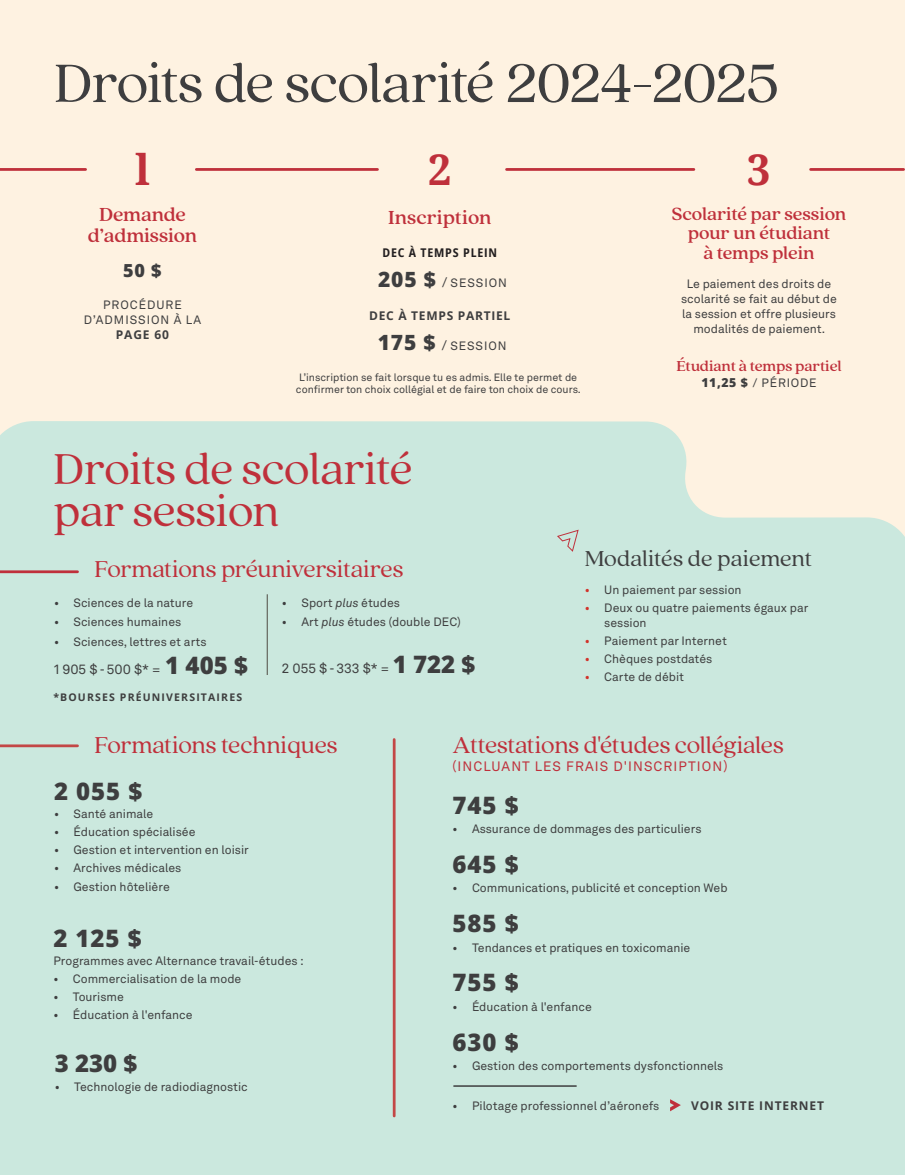
<style>
.page{position:relative;width:905px;height:1175px;background:#fff}
.page>*{position:absolute;margin:0;border:0;box-sizing:border-box;transform-origin:0 0}
.t1{font:60px "Quincy CF";letter-spacing:-.015em;color:#3e3e3f}
.t2{font:48px/42px "Quincy CF";color:#bf303b}
.t3{font:700 42px "Droid Serif";color:#bf303b}
.t4{font:25.5px "Quincy CF";letter-spacing:-.005em;color:#bf303b}
.t5{font:800 24px "Open Sans";letter-spacing:.04em;color:#3e3e3f}
.t6{font:24px "Quincy CF";color:#3e3e3f}
.t7{font:500 21px/21px "Quincy CF";color:#bf303b;text-align:center}
.t8{font:500 19.5px/19.5px "Quincy CF";color:#bf303b;text-align:center}
.t9{font:800 18px "Open Sans";color:#3e3e3f}
.t10{font:500 16.05px "Quincy CF";color:#bf303b}
.t11{font:13.5px "Akkurat LL";color:#3e3e3f}
.t12{font:13.5px "Akkurat LL";letter-spacing:.08em;color:#bf303b}
.t13{font:12px/15px "Akkurat LL";color:#3e3e3f;text-align:center}
.t14{font:12px/15px "Akkurat LL";letter-spacing:.08em;color:#3e3e3f;text-align:center}
.t15{font:700 12px "Open Sans";letter-spacing:.07em;color:#3e3e3f}
.t16{font:700 semi-condensed 12px "Open Sans";letter-spacing:.07em;color:#231f20}
.t17{font:12px "Akkurat LL";letter-spacing:.06em;color:#3e3e3f}
.t18{font:10.5px/12px "Akkurat LL";color:#3e3e3f}
.t19{font:700 10.5px "Open Sans";letter-spacing:.11em;color:#3e3e3f}
.s1{font-family:"Open Sans";font-weight:800;font-size:21px}
.s2{font-size:13.5px}
.s3{font-family:"Open Sans";font-weight:800;font-size:12.3px}
.s4{font-family:"Open Sans";font-weight:800;font-size:24px}
.s5{font-style:italic}
.s6{color:#d2322a}
</style>
<div class="page">
<div style="left:0;top:0;width:904px;height:1174px;background:#fef2e1"></div>
<div style="left:0;top:421px;width:904px;height:753px;background:#cbe8de"></div>
<hr style="left:267px;top:594px;width:1px;height:81px;background:#4e4b42">
<hr style="left:0;top:168px;width:86px;height:3px;background:#bf303b">
<hr style="left:0;top:570px;width:77px;height:3px;background:#bf303b">
<hr style="left:0;top:744px;width:77px;height:3px;background:#c34746">
<hr style="left:454px;top:1085px;width:122px;height:1px;background:#3e3e3f">
<hr style="left:393px;top:739px;width:2px;height:377px;background:#c34746">
<hr style="left:196px;top:168px;width:181px;height:3px;background:#bf303b">
<hr style="left:506px;top:168px;width:187px;height:3px;background:#bf303b">
<hr style="left:810px;top:168px;width:93px;height:3px;background:#bf303b">
<svg style="left:557px;top:529px;width:22px;height:23px"></svg>
<svg style="left:670px;top:1099px;width:11px;height:12px"></svg>
<h1 class="t1" style="left:54px;top:48px;width:726px">Droits de scolarité 2024-2025</h1>
<h3 class="t3" style="left:135px;top:146px;width:16px">l</h3>
<h3 class="t3" style="left:428px;top:146px;width:25px">2</h3>
<h3 class="t3" style="left:747px;top:146px;width:25px">3</h3>
<h3 class="t7" style="left:88px;top:204px;width:111px">Demande d’admission</h3>
<h3 class="t9" style="left:123px;top:258px;width:40px">50 $</h3>
<p class="t14" style="left:84px;top:296px;width:119px">PROCÉDURE<br>D’ADMISSION À LA</p>
<p class="t15" style="left:116px;top:326px;width:55px">PAGE 60</p>
<h3 class="t7" style="left:388px;top:207px;width:105px">Inscription</h3>
<p class="t16" style="left:382px;top:244px;width:116px">DEC À TEMPS PLEIN</p>
<p class="t14" style="left:378px;top:274px;width:130px"><span class="s1">205 $</span> <span class="s2">/</span> SESSION</p>
<p class="t15" style="left:369px;top:307px;width:143px">DEC À TEMPS PARTIEL</p>
<p class="t14" style="left:378px;top:337px;width:130px"><span class="s1">175 $</span> <span class="s2">/</span> SESSION</p>
<p class="t18" style="left:296px;top:370px;width:286px">L’inscription se fait lorsque tu es admis. Elle te permet de confirmer ton choix collégial et de faire ton choix de cours.</p>
<h2 class="t2" style="left:53px;top:448px;width:361px">Droits de scolarité par session</h2>
<h3 class="t8" style="left:671px;top:204px;width:176px">Scolarité par session pour un étudiant<br>à temps plein</h3>
<p class="t13" style="left:681px;top:275px;width:157px">Le paiement des droits de scolarité se fait au début de la session et offre plusieurs modalités de paiement.</p>
<h3 class="t10" style="left:676px;top:356px;width:167px">Étudiant à temps partiel</h3>
<p class="t17" style="left:701px;top:373px;width:117px"><span class="s3">11,25 $</span> / PÉRIODE</p>
<h3 class="t4" style="left:94px;top:554px;width:310px">Formations préuniversitaires</h3>
<p class="t13" style="left:54px;top:594px;width:141px">• Sciences de la nature</p>
<p class="t13" style="left:54px;top:614px;width:129px">• Sciences humaines</p>
<p class="t13" style="left:54px;top:633px;width:154px">• Sciences, lettres et arts</p>
<p class="t11" style="left:54px;top:659px;width:195px">1 905 $ - 500 $* = <span class="s4">1 405 $</span></p>
<p class="t19" style="left:53px;top:690px;width:190px">*BOURSES PRÉUNIVERSITAIRES</p>
<p class="t13" style="left:282px;top:594px;width:120px">• Sport <span class="s5">plus</span> études</p>
<p class="t13" style="left:282px;top:614px;width:180px">• Art <span class="s5">plus</span> études (double DEC)</p>
<p class="t11" style="left:282px;top:658px;width:195px">2 055 $ - 333 $* = <span class="s4">1 722 $</span></p>
<h3 class="t6" style="left:584px;top:544px;width:229px">Modalités de paiement</h3>
<p class="t13" style="left:584px;top:582px;width:158px"><span class="s6">•</span> Un paiement par session</p>
<p class="t13" style="left:604px;top:600px;width:206px;text-align:left;text-indent:-20px"><span class="s6">•</span> Deux ou quatre paiements égaux par session</p>
<p class="t13" style="left:584px;top:633px;width:144px"><span class="s6">•</span> Paiement par Internet</p>
<p class="t13" style="left:584px;top:651px;width:129px"><span class="s6">•</span> Chèques postdatés</p>
<p class="t13" style="left:584px;top:669px;width:101px"><span class="s6">•</span> Carte de débit</p>
<h3 class="t4" style="left:94px;top:730px;width:244px">Formations techniques</h3>
<h3 class="t4" style="left:452px;top:730px;width:333px">Attestations d'études collégiales</h3>
<p class="t12" style="left:452px;top:756px;width:276px">(INCLUANT LES FRAIS D'INSCRIPTION)</p>
<h3 class="t5" style="left:452px;top:788px;width:68px">745 $</h3>
<p class="t13" style="left:452px;top:820px;width:250px">• Assurance de dommages des particuliers</p>
<h3 class="t5" style="left:452px;top:847px;width:68px">645 $</h3>
<p class="t13" style="left:452px;top:880px;width:277px">• Communications, publicité et conception Web</p>
<h3 class="t5" style="left:452px;top:907px;width:68px">585 $</h3>
<p class="t13" style="left:452px;top:939px;width:239px">• Tendances et pratiques en toxicomanie</p>
<h3 class="t5" style="left:452px;top:966px;width:68px">755 $</h3>
<p class="t13" style="left:452px;top:998px;width:141px">• Éducation à l'enfance</p>
<h3 class="t5" style="left:452px;top:1025px;width:68px">630 $</h3>
<p class="t13" style="left:452px;top:1057px;width:272px">• Gestion des comportements dysfonctionnels</p>
<p class="t13" style="left:452px;top:1097px;width:208px">• Pilotage professionnel d’aéronefs</p>
<p class="t15" style="left:691px;top:1097px;width:134px">VOIR SITE INTERNET</p>
<h3 class="t5" style="left:54px;top:775px;width:90px">2 055 $</h3>
<p class="t13" style="left:54px;top:806px;width:101px">• Santé animale</p>
<p class="t13" style="left:54px;top:824px;width:143px">• Éducation spécialisée</p>
<p class="t13" style="left:54px;top:842px;width:196px">• Gestion et intervention en loisir</p>
<p class="t13" style="left:54px;top:860px;width:129px">• Archives médicales</p>
<p class="t13" style="left:54px;top:878px;width:117px">• Gestion hôtelière</p>
<h3 class="t5" style="left:53px;top:921px;width:90px">2 125 $</h3>
<p class="t13" style="left:53px;top:952px;width:252px">Programmes avec Alternance travail-études :</p>
<p class="t13" style="left:53px;top:970px;width:189px">• Commercialisation de la mode</p>
<p class="t13" style="left:53px;top:988px;width:72px">• Tourisme</p>
<p class="t13" style="left:53px;top:1006px;width:141px">• Éducation à l'enfance</p>
<h3 class="t5" style="left:55px;top:1046px;width:84px">3 230 $</h3>
<p class="t13" style="left:55px;top:1079px;width:194px">• Technologie de radiodiagnostic</p>
</div>
